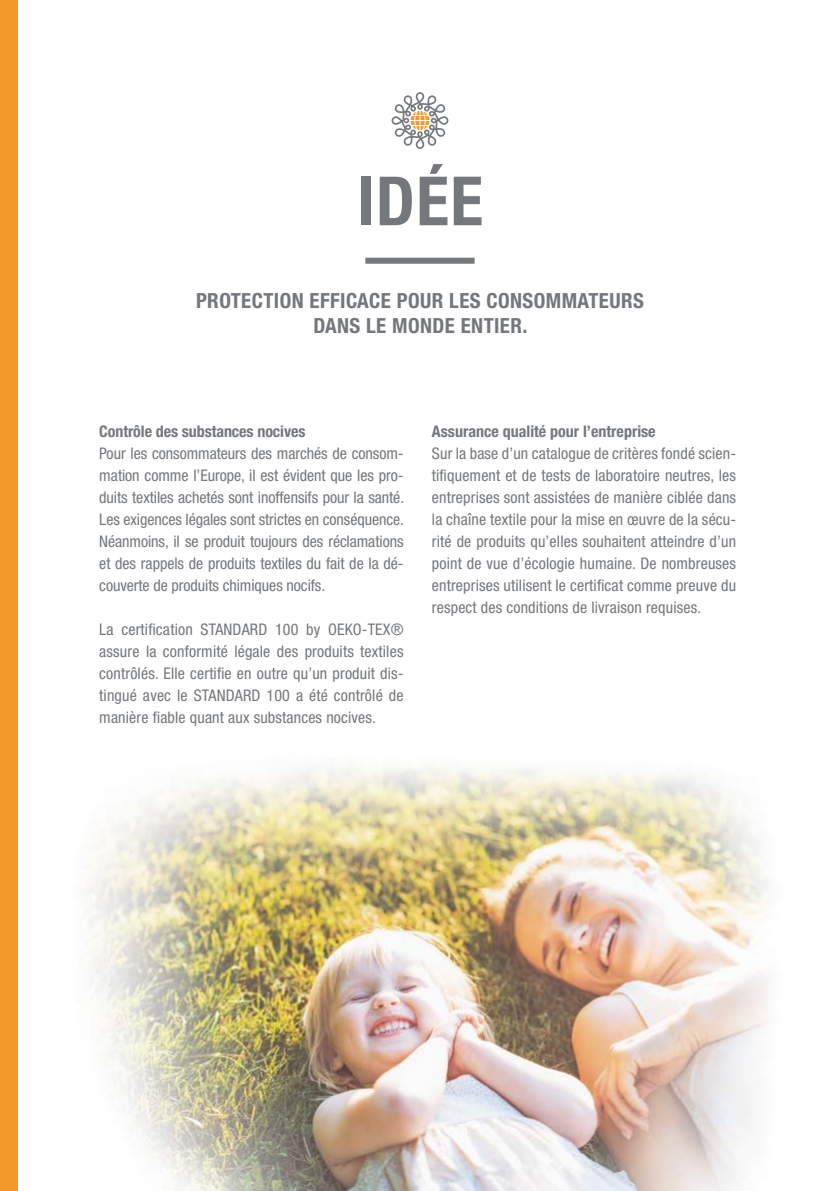
<style>
.page{position:relative;width:840px;height:1191px;background:#fff}
.page>*{position:absolute;margin:0;border:0;box-sizing:border-box;transform-origin:0 0}
.t1{font:700 condensed 68px "Helvetica Neue LT Pro";color:#74777b}
.t2{font:700 condensed 20.8px/25px "Helvetica Neue LT Pro";letter-spacing:.02em;color:#74777b;text-align:center}
.t3{font:condensed 16px/22px "Helvetica Neue LT Pro";letter-spacing:.01em;color:#74777b;text-align:justify}
.t4{font:700 condensed 16px "Helvetica Neue LT Pro";color:#74777b}
</style>
<div class="page">
<img style="left:83px;top:764px;width:689px;height:427px">
<div style="left:0;top:0;width:17px;height:1191px;background:#f29929"></div>
<svg style="left:391px;top:92px;width:57px;height:57px"></svg>
<div style="left:365px;top:258px;width:109px;height:6px;background:#74777b"></div>
<h1 class="t1" style="left:357px;top:160px;width:127px">IDÉE</h1>
<h2 class="t2" style="left:196px;top:288px;width:449px">PROTECTION EFFICACE POUR LES CONSOMMATEURS<br>DANS LE MONDE ENTIER.</h2>
<p class="t4" style="left:99px;top:421px;width:207px">Contrôle des substances nocives</p>
<p class="t3" style="left:99px;top:442px;width:306px">Pour les consommateurs des marchés de consom&shy;mation comme l’Europe, il est évident que les pro&shy;duits textiles achetés sont inoffensifs pour la santé.<br>Les exigences légales sont strictes en conséquence.<br>Néanmoins, il se produit toujours des réclamations et des rappels de produits textiles du fait de la dé&shy;couverte de produits chimiques nocifs.</p>
<p class="t3" style="left:99px;top:618px;width:305px">La certification STANDARD 100 by OEKO-TEX® assure la conformité légale des produits textiles contrôlés. Elle certifie en outre qu’un produit dis&shy;tingué avec le STANDARD 100 a été contrôlé de manière fiable quant aux substances nocives.</p>
<p class="t4" style="left:431px;top:421px;width:225px">Assurance qualité pour l’entreprise</p>
<p class="t3" style="left:431px;top:442px;width:305px">Sur la base d’un catalogue de critères fondé scien&shy;tifiquement et de tests de laboratoire neutres, les entreprises sont assistées de manière ciblée dans la chaîne textile pour la mise en œuvre de la sécu&shy;rité de produits qu’elles souhaitent atteindre d’un point de vue d’écologie humaine. De nombreuses entreprises utilisent le certificat comme preuve du respect des conditions de livraison requises.</p>
</div>
